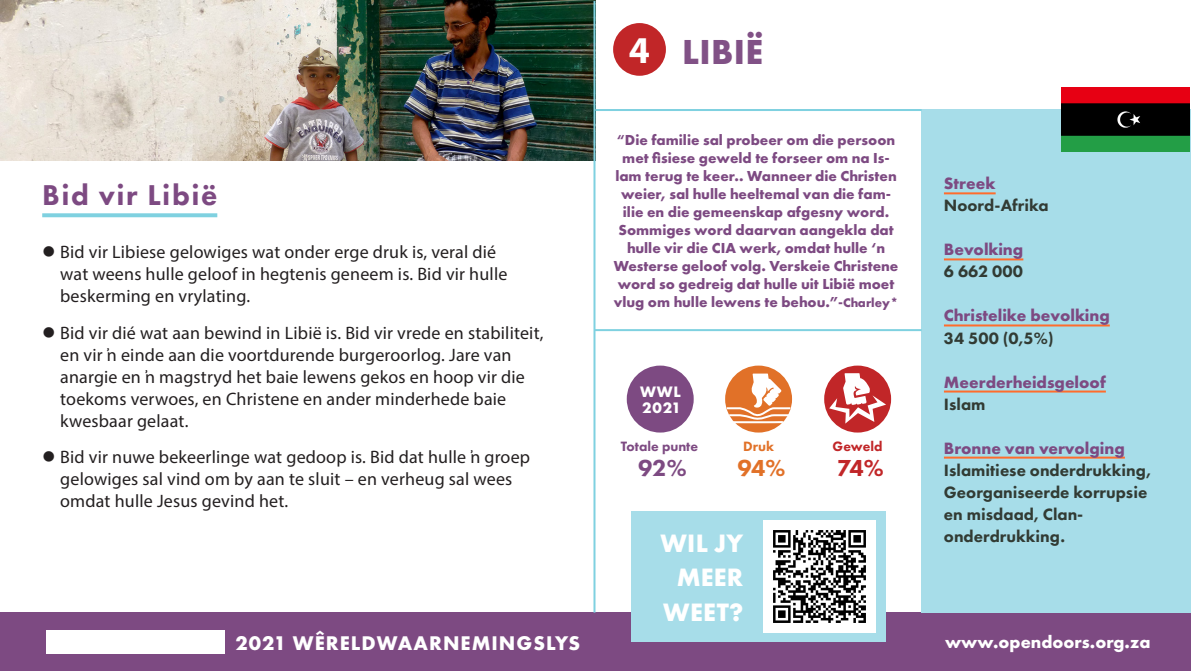
<style>
.page{position:relative;width:1191px;height:671px;background:#fff}
.page>*{position:absolute;margin:0;border:0;box-sizing:border-box;transform-origin:0 0}
.t1{font:700 38px "Myriad Pro";color:#fff}
.t2{font:700 36px "Futura PT";letter-spacing:.01em;color:#815186}
.Pull_Quote{font:800 29.7px "Futura PT";letter-spacing:.05em;color:#7d4a82}
.t3{font:700 26.1px/34.2px "Futura PT";letter-spacing:.01em;color:#fff;text-align:right}
.t4{font:800 24px "Futura PT";color:#c12628}
.t5{font:800 24px "Futura PT";color:#e17128}
.t6{font:800 24px "Futura PT";color:#7d4a82}
.t7{font:700 20.5px "Futura PT";letter-spacing:.05em;color:#fff}
.t8{font:18px/22px "Myriad Pro";letter-spacing:.01em;color:#231f20}
.t9{font:700 18px "Futura PT";color:#fff}
.t10{font:800 17px/22px "Futura PT";color:#323b34}
.t11{font:700 17px/22px "Futura PT";color:#7d4a82}
.t12{font:700 15.7px "Futura PT";letter-spacing:.05em;color:#fff}
.t13{font:700 15px/18px "Futura PT";color:#7d4a82;text-align:center}
.t14{font:800 14px "Futura PT";color:#7d4a82}
.t15{font:800 14px "Futura PT";color:#c12628}
.t16{font:800 14px "Futura PT";color:#e17128}
.s1{font-weight:800}
.s2{font-size:14px}
.s3{font-size:13px}
.s4{font-weight:800;color:#323b34}
</style>
<div class="page">
<div style="left:0;top:612px;width:1191px;height:58px;background:#7d4a82"></div>
<div style="left:921px;top:109px;width:270px;height:503px;background:#a7dde9"></div>
<img style="left:0;top:0;width:595px;height:160px">
<div style="left:613px;top:23px;width:53px;height:53px;background:#c12628;border-radius:50%"></div>
<hr style="left:944px;top:192px;width:51px;height:2px;background:#ff6c2c">
<hr style="left:944px;top:258px;width:79px;height:2px;background:#ff6c2c">
<hr style="left:944px;top:324px;width:165px;height:2px;background:#ff6c2c">
<hr style="left:944px;top:390px;width:161px;height:2px;background:#ff6c2c">
<hr style="left:944px;top:456px;width:180px;height:2px;background:#ff6c2c">
<div style="left:631px;top:511px;width:254px;height:130px;background:#a7dde9"></div>
<svg style="left:42px;top:213px;width:175px;height:4px"></svg>
<div style="left:46px;top:630px;width:179px;height:23px;background:#fff"></div>
<img style="left:1061px;top:88px;width:128px;height:63px">
<div style="left:725px;top:365px;width:67px;height:67px;background:#e17128;border-radius:50%"></div>
<svg style="left:725px;top:373px;width:67px;height:51px"></svg>
<div style="left:824px;top:365px;width:67px;height:67px;background:#c12628;border-radius:50%"></div>
<svg style="left:829px;top:373px;width:57px;height:50px"></svg>
<div style="left:627px;top:365px;width:66px;height:67px;background:#7d4a82;border-radius:50%"></div>
<img style="left:763px;top:520px;width:112px;height:112px">
<hr style="left:594px;top:329px;width:327px;height:2px;background:#7fd1e0">
<hr style="left:595px;top:109px;width:326px;height:2px;background:#7fd1e0">
<hr style="left:593px;top:1px;width:2px;height:611px;background:#7fd1e0">
<p class="Pull_Quote" style="left:42px;top:177px;width:177px">Bid vir Libië</p>
<p class="t8" style="left:60px;top:241px;width:449px">Bid vir Libiese gelowiges wat onder erge druk is, veral dié wat weens hulle geloof in hegtenis geneem is. Bid vir hulle beskerming en vrylating.</p>
<p class="t8" style="left:60px;top:321px;width:485px">Bid vir dié wat aan bewind in Libië is. Bid vir vrede en stabiliteit, en vir ŉ einde aan die voortdurende burgeroorlog. Jare van anargie en ŉ magstryd het baie lewens gekos en hoop vir die toekoms verwoes, en Christene en ander minderhede baie kwesbaar gelaat.</p>
<p class="t8" style="left:60px;top:445px;width:471px">Bid vir nuwe bekeerlinge wat gedoop is. Bid dat hulle ŉ groep gelowiges sal vind om by aan te sluit – en verheug sal wees omdat hulle Jesus gevind het.</p>
<p class="t1" style="left:629px;top:25px;width:23px">4</p>
<p class="t2" style="left:682px;top:28px;width:82px">LIBIË</p>
<p class="t13" style="left:614px;top:130px;width:286px"><span class="s1">“</span>Die familie sal probeer om die persoon met fisiese geweld te forseer om na Is&shy;lam terug te keer.. Wanneer die Christen weier, sal hulle heeltemal van die fam&shy;ilie en die gemeenskap afgesny word.<br>Sommiges word daarvan aangekla dat hulle vir die CIA werk, omdat hulle ‘n Westerse geloof volg. Verskeie Christene word so gedreig dat hulle uit Libië moet vlug om hulle lewens te behou.”<span class="s2">-</span><span class="s3">Charley*</span></p>
<p class="t12" style="left:640px;top:382px;width:42px">WWL</p>
<p class="t12" style="left:642px;top:397px;width:40px">2021</p>
<p class="t14" style="left:621px;top:437px;width:79px">Totale punte</p>
<p class="t6" style="left:638px;top:452px;width:50px">92%</p>
<p class="t16" style="left:743px;top:437px;width:32px">Druk</p>
<p class="t5" style="left:737px;top:452px;width:49px">94%</p>
<p class="t3" style="left:660px;top:525px;width:84px">WIL JY<br>MEER<br>WEET?</p>
<p class="t15" style="left:832px;top:437px;width:52px">Geweld</p>
<p class="t4" style="left:837px;top:452px;width:48px">74%</p>
<p class="t11" style="left:944px;top:172px;width:53px">Streek</p>
<p class="t10" style="left:944px;top:194px;width:106px">Noord-Afrika</p>
<p class="t11" style="left:944px;top:238px;width:81px">Bevolking<br><span class="s4">6 662 000</span></p>
<p class="t11" style="left:944px;top:304px;width:167px">Christelike bevolking</p>
<p class="t10" style="left:944px;top:326px;width:111px">34 500 (0,5%)</p>
<p class="t11" style="left:944px;top:370px;width:163px">Meerderheidsgeloof<br><span class="s4">Islam</span></p>
<p class="t11" style="left:944px;top:436px;width:182px">Bronne van vervolging</p>
<p class="t10" style="left:944px;top:458px;width:209px">Islamitiese onderdrukking,<br>Georganiseerde korrupsie en misdaad, Clan&shy;onderdrukking.</p>
<p class="t7" style="left:235px;top:629px;width:346px">2021 WÊRELDWAARNEMINGSLYS</p>
<p class="t9" style="left:945px;top:629px;width:207px">www.opendoors.org.za</p>
</div>
